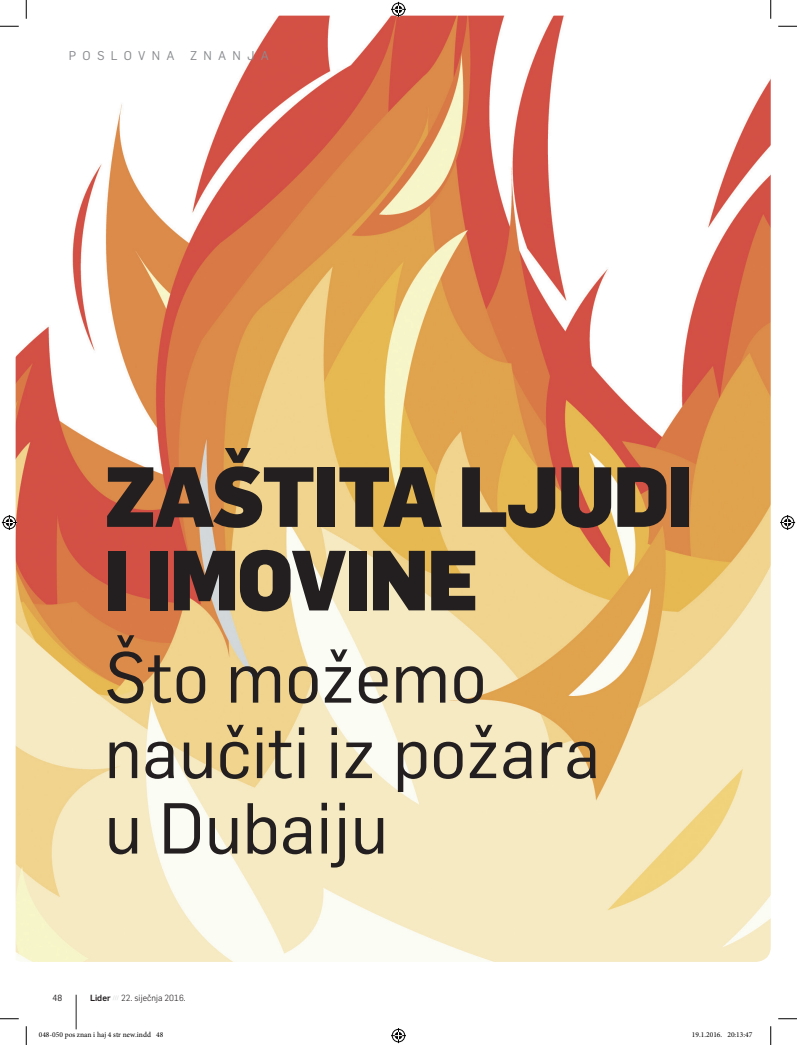
<style>
.page{position:relative;width:797px;height:1045px;background:#fff}
.page>*{position:absolute;margin:0;border:0;box-sizing:border-box;transform-origin:0 0}
.t1{font:900 83.5px/83.5px "Flama";letter-spacing:-.02em;color:#231f20;scale:.95 1}
.t2{font:70.62px/75.4px "Flama";color:#231f20}
.t3{font:12.5px "Flama";letter-spacing:.5em;color:#8a8c8f}
.t4{font:300 8.75px "Flama";color:#231f20}
.t5{font:8.75px "Flama";color:#231f20}
.t6{font:7.5px "Minion Pro";color:#000}
.s1{font-weight:500}
.s2{font-weight:400;font-size:6.25px;color:#d1d2d4}
</style>
<div class="page">
<hr style="left:76px;top:994px;width:1px;height:35px;background:#231f20">
<img style="left:16px;top:16px;width:754px;height:946px">
<svg style="left:0;top:25px;width:19px;height:2px"></svg>
<svg style="left:778px;top:25px;width:18px;height:2px"></svg>
<svg style="left:0;top:1018px;width:19px;height:1px"></svg>
<svg style="left:778px;top:1018px;width:18px;height:1px"></svg>
<svg style="left:25px;top:1px;width:2px;height:18px"></svg>
<svg style="left:25px;top:1026px;width:2px;height:19px"></svg>
<svg style="left:770px;top:1px;width:1px;height:18px"></svg>
<svg style="left:770px;top:1026px;width:1px;height:19px"></svg>
<svg style="left:391px;top:2px;width:15px;height:15px"></svg>
<svg style="left:391px;top:1028px;width:15px;height:15px"></svg>
<svg style="left:2px;top:515px;width:15px;height:15px"></svg>
<svg style="left:780px;top:515px;width:15px;height:15px"></svg>
<h3 class="t3" style="left:69px;top:48px;width:201px">POSLOVNA ZNANJA</h3>
<h1 class="t1" style="left:104px;top:452px;width:621px">ZAŠTITA LJUDI<br>I IMOVINE</h1>
<h2 class="t2" style="left:104px;top:638px;width:498px">Što možemo naučiti iz požara u Dubaiju</h2>
<p class="t5" style="left:52px;top:992px;width:11px">48</p>
<p class="t4" style="left:90px;top:992px;width:97px"><span class="s1">Lider</span> <span class="s2">///</span> 22. siječnja 2016.</p>
<p class="t6" style="left:39px;top:1030px;width:126px">048-050 pos znan i haj 4 str new.indd 48</p>
<p class="t6" style="left:692px;top:1030px;width:62px">19.1.2016. 20:13:47</p>
</div>
